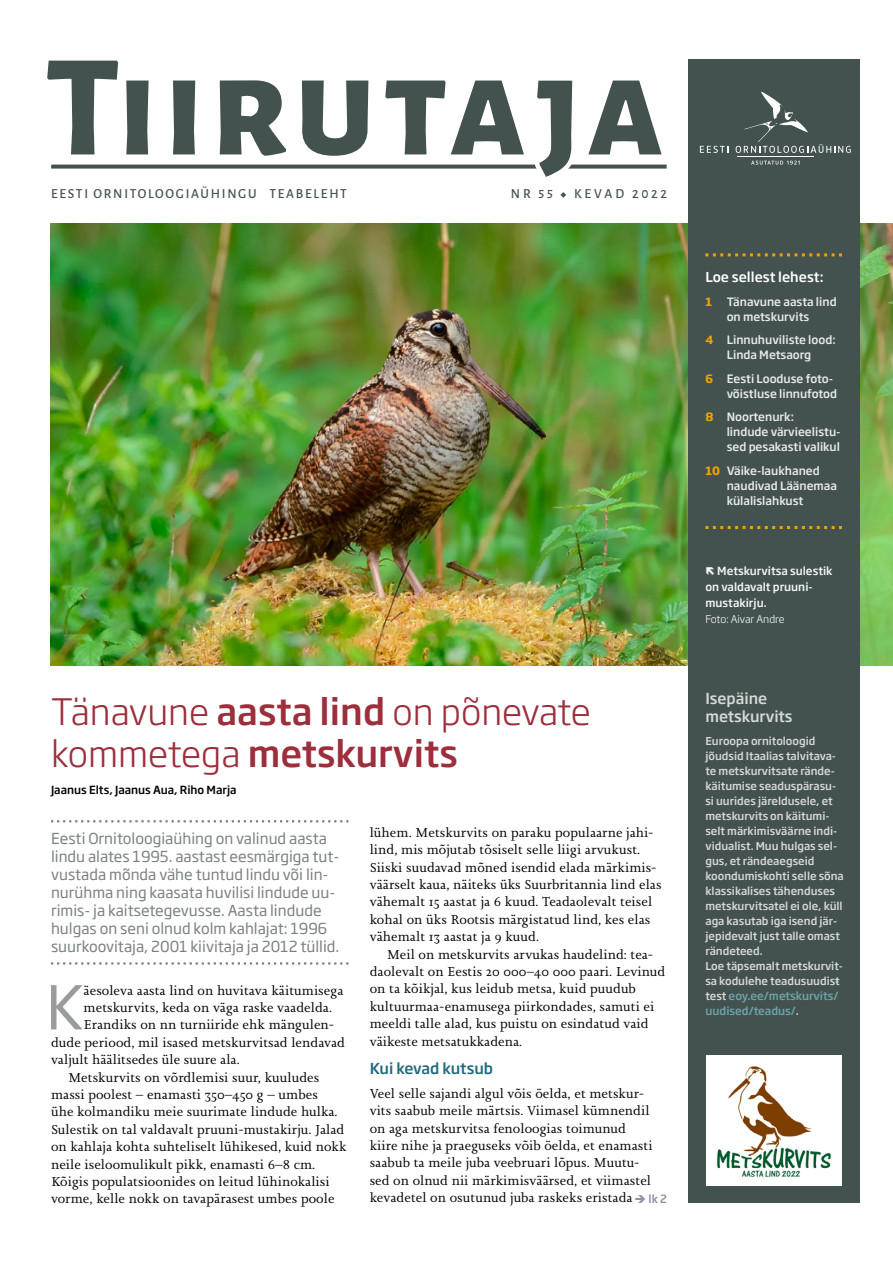
<style>
.page{position:relative;width:893px;height:1263px;background:#fff}
.page>*{position:absolute;margin:0;border:0;box-sizing:border-box;transform-origin:0 0}
.t1{font:800 145.5px "Alegreya Sans SC";letter-spacing:.03em;color:#43524f}
.Tekst_dropcap_3{font:59.7px "Soho Gothic Pro";color:#989c9b}
.Pealkiri{font:300 36px/42px "Soho Gothic Pro";color:#9d2e3c}
.Kokkuvõte{font:15px/18px "Soho Gothic Pro";color:#7a8280}
.Lühijutu_tekst{font:500 15px/18px "Soho Gothic Pro";color:#d7d8d8}
.Pealkiri_2_alapealki{font:500 15px "Soho Gothic Pro";color:#206a80}
.Tekst_taandega{font:13.5px/17.4px "Joanna Nova W06";letter-spacing:.005em;color:#000}
.Tekst_0{font:13.5px/17.4px "Joanna Nova W06";letter-spacing:.005em;color:#000}
.Tekst_dropcap_3-2{font:13.5px "Joanna Nova W06";letter-spacing:.005em;color:#000}
.t2{font:500 13.5px "Alegreya Sans SC";letter-spacing:.13em;color:#43524f}
.Päiseriba_pealkiri{font:500 13.5px "Soho Gothic Pro";color:#fff}
.t3{font:500 13.5px "Alegreya Sans SC";letter-spacing:.2em;color:#43524f}
.Päiseriba_lk_ja_arti{font:500 11.4px/15px "Soho Gothic Pro";color:#e9e9e9}
.Päiseriba_lk_ja_arti-2{font:700 11.25px "Soho Gothic Pro";color:#f1a200}
.Foto_allkiri_noolega{font:500 11.1px/15.6px "Soho Gothic Pro";color:#f6f6f6}
.Lühijutu_tekst-2{font:500 11.1px/15px "Soho Gothic Pro";color:#6ca4aa}
.Autor{font:500 11.1px "Soho Gothic Pro";color:#000}
.Foto_allkiri_noolega-2{font:500 11.1px "Soho Gothic Pro";color:#8c92a7}
.Lühijutu_tekst-3{font:500 10.8px/15px "Soho Gothic Pro";color:#d7d8d8}
.Foto_autor{font:300 10.5px "Soho Gothic Pro";color:#fff}
.s1{font-size:160.05px;color:#fff}
.s2{font-weight:500}
.s3{font-weight:700;font-size:11.25px;color:#f1a200}
.s4{font-size:10.8px;color:#d7d8d8}
</style>
<div class="page">
<img style="left:51px;top:223px;width:842px;height:442px">
<div style="left:688px;top:60px;width:172px;height:1143px;background:#43524f"></div>
<svg style="left:51px;top:165px;width:616px;height:4px;background:#566361"></svg>
<svg style="left:705px;top:526px;width:137px;height:3px"></svg>
<svg style="left:705px;top:253px;width:137px;height:3px"></svg>
<svg style="left:700px;top:146px;width:28px;height:7px"></svg>
<svg style="left:736px;top:91px;width:115px;height:62px"></svg>
<hr style="left:737px;top:156px;width:77px;height:1px;background:#fff">
<svg style="left:751px;top:161px;width:48px;height:4px"></svg>
<svg style="left:51px;top:820px;width:297px;height:2px"></svg>
<svg style="left:51px;top:962px;width:297px;height:2px"></svg>
<img style="left:706px;top:1056px;width:136px;height:129px">
<p class="t1" style="left:45px;top:-3px;width:621px">Tiiruta<span class="s1">j</span>a</p>
<p class="t2" style="left:51px;top:184px;width:297px">EESTI ORNITOLOOGIAÜHINGU TEABELEHT</p>
<p class="t3" style="left:511px;top:184px;width:158px">NR 55 ◆ KEVAD 2022</p>
<p class="Pealkiri" style="left:51px;top:689px;width:542px">Tänavune <span class="s2">aasta lind</span> on põnevate kommetega <span class="s2">metskurvits</span></p>
<p class="Autor" style="left:51px;top:781px;width:187px">Jaanus Elts, Jaanus Aua, Riho Marja</p>
<p class="Kokkuvõte" style="left:51px;top:828px;width:290px">Eesti Ornitoloogiaühing on valinud aasta lindu alates 1995. aastast eesmärgiga tut&shy;vustada mõnda vähe tuntud lindu või lin&shy;nurühma ning kaasata huvilisi lindude uu&shy;rimis- ja kaitsetegevusse. Aasta lindude hulgas on seni olnud kolm kahlajat: 1996 suurkoovitaja, 2001 kiivitaja ja 2012 tüllid.</p>
<p class="Tekst_dropcap_3" style="left:46px;top:961px;width:39px">K</p>
<p class="Tekst_dropcap_3-2" style="left:84px;top:981px;width:261px">äesoleva aasta lind on huvitava käitumisega</p>
<p class="Tekst_taandega" style="left:370px;top:823px;width:293px">lühem. Metskurvits on paraku populaarne jahi&shy;lind, mis mõjutab tõsiselt selle liigi arvukust.<br>Siiski suudavad mõned isendid elada märkimis&shy;väärselt kaua, näiteks üks Suurbritannia lind elas vähemalt 15 aastat ja 6 kuud. Teadaolevalt teisel kohal on üks Rootsis märgistatud lind, kes elas vähemalt 13 aastat ja 9 kuud.</p>
<p class="Tekst_taandega" style="left:370px;top:945px;width:297px;text-indent:17px">Meil on metskurvits arvukas haudelind: tea&shy;daolevalt on Eestis 20 000–40 000 paari. Levinud on ta kõikjal, kus leidub metsa, kuid puudub kultuurmaa-enamusega piirkondades, samuti ei meeldi talle alad, kus puistu on esindatud vaid väikeste metsatukkadena.</p>
<p class="Pealkiri_2_alapealki" style="left:370px;top:1057px;width:125px">Kui kevad kutsub</p>
<p class="Tekst_0" style="left:370px;top:1084px;width:284px">Veel selle sajandi algul võis öelda, et metskur&shy;vits saabub meile märtsis. Viimasel kümnendil on aga metskurvitsa fenoloogias toimunud kiire nihe ja praeguseks võib öelda, et enamasti saabub ta meile juba veebruari lõpus. Muutu&shy;sed on olnud nii märkimisväärsed, et viimastel kevadetel on osutunud juba raskeks eristada</p>
<p class="Tekst_dropcap_3-2" style="left:84px;top:998px;width:250px">metskurvits, keda on väga raske vaadelda.</p>
<p class="Tekst_dropcap_3-2" style="left:84px;top:1016px;width:252px">Erandiks on nn turniiride ehk mängulen-</p>
<p class="Tekst_dropcap_3-2" style="left:51px;top:1033px;width:295px">dude periood, mil isased metskurvitsad lendavad</p>
<p class="Tekst_dropcap_3-2" style="left:51px;top:1051px;width:190px">valjult häälitsedes üle suure ala.</p>
<p class="Tekst_taandega" style="left:51px;top:1068px;width:297px;text-indent:17px">Metskurvits on võrdlemisi suur, kuuludes massi poolest – enamasti 350–450 g – umbes<br>ühe kolmandiku meie suurimate lindude hulka.<br>Sulestik on tal valdavalt pruuni-mustakirju. Jalad on kahlaja kohta suhteliselt lühikesed, kuid nokk neile iseloomulikult pikk, enamasti 6–8 cm.<br>Kõigis populatsioonides on leitud lühinokalisi vorme, kelle nokk on tavapärasest umbes poole</p>
<p class="Foto_allkiri_noolega-2" style="left:635px;top:1190px;width:34px">➔lk 2</p>
<p class="Päiseriba_pealkiri" style="left:705px;top:266px;width:120px">Loe sellest lehest:</p>
<p class="Päiseriba_lk_ja_arti-2" style="left:705px;top:292px;width:8px">1</p>
<p class="Päiseriba_lk_ja_arti" style="left:727px;top:293px;width:111px">Tänavune aasta lind on metskurvits</p>
<p class="Päiseriba_lk_ja_arti" style="left:705px;top:332px;width:132px;text-align:center"><span class="s3">4</span> Linnuhuviliste lood:<br>Linda Metsaorg</p>
<p class="Päiseriba_lk_ja_arti" style="left:727px;top:370px;width:112px;text-indent:-21px"><span class="s3">6</span> Eesti Looduse foto&shy;võistluse linnufotod</p>
<p class="Päiseriba_lk_ja_arti" style="left:727px;top:409px;width:115px;text-indent:-21px"><span class="s3">8</span> Noortenurk:<br>lindude värvieelistu&shy;sed pesakasti valikul</p>
<p class="Päiseriba_lk_ja_arti" style="left:727px;top:462px;width:112px;text-indent:-21px"><span class="s3">10</span> Väike-laukhaned naudivad Läänemaa külalislahkust</p>
<p class="Foto_allkiri_noolega" style="left:705px;top:563px;width:129px;text-indent:12px">Metskurvitsa sulestik on valdavalt pruuni&shy;mustakirju.</p>
<p class="Foto_autor" style="left:705px;top:610px;width:81px">Foto: Aivar Andre</p>
<p class="Lühijutu_tekst" style="left:705px;top:688px;width:89px">Isepäine metskurvits</p>
<p class="Lühijutu_tekst-3" style="left:705px;top:733px;width:140px">Euroopa ornitoloogid jõudsid Itaalias talvitava&shy;te metskurvitsate rände&shy;käitumise seaduspärasu&shy;si uurides järeldusele, et metskurvits on käitumi&shy;selt märkimisväärne indi&shy;vidualist. Muu hulgas sel&shy;gus, et rändeaegseid koondumiskohti selle sõna klassikalises tähenduses metskurvitsatel ei ole, küll aga kasutab iga isend jär&shy;jepidevalt just talle omast rändeteed.</p>
<p class="Lühijutu_tekst-3" style="left:705px;top:958px;width:139px">Loe täpsemalt metskurvit&shy;sa kodulehe teadusuudis-</p>
<p class="Lühijutu_tekst-2" style="left:705px;top:988px;width:134px"><span class="s4">test</span> eoy.ee/metskurvits/ uudised/teadus/<span class="s4">.</span></p>
</div>
